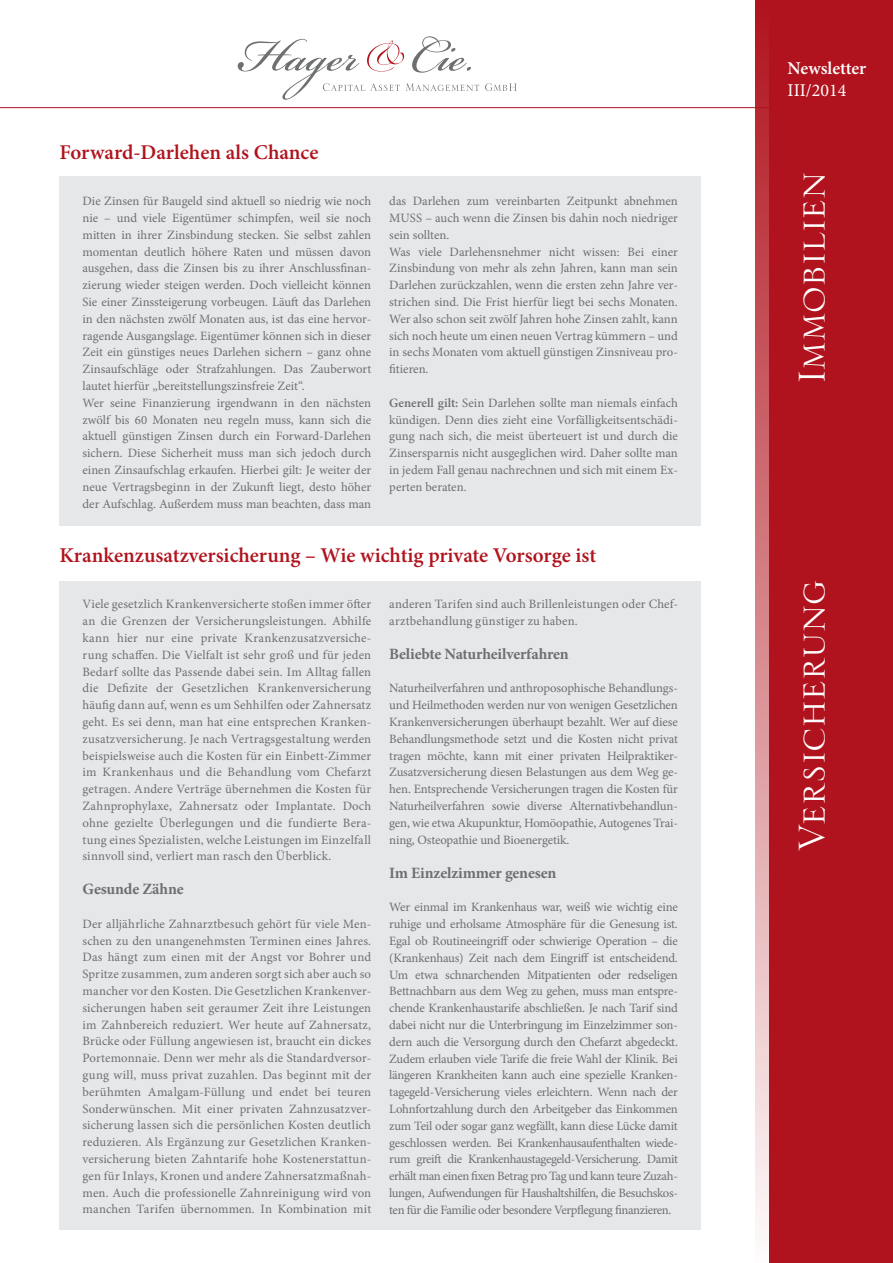
<style>
.page{position:relative;width:893px;height:1263px;background:#fff}
.page>*{position:absolute;margin:0;border:0;box-sizing:border-box;transform-origin:0 0}
.t1{font:49.5px "Serlio LH";color:#fff}
.t2{font:600 21px "Minion Pro";color:#b0131d}
.t3{font:600 18px "Minion Pro";letter-spacing:-.005em;color:#fff}
.t4{font:18px "Minion Pro";color:#fff}
.t5{font:700 15.75px "Minion Pro";letter-spacing:-.01em;color:#6d6f71}
.t6{font:12.75px/16.8px "Minion Pro";color:#6d6f71;text-align:justify}
.s1{font-weight:600}
</style>
<div class="page">
<hr style="left:0;top:107px;width:893px;height:1px;background:#b0131d">
<div style="left:770px;top:0;width:123px;height:1263px;background:#b0131d"></div>
<svg style="left:755px;top:0;width:15px;height:1263px;background:#d47f85"></svg>
<div style="left:60px;top:176px;width:641px;height:349px;background:#e6e7e9"></div>
<div style="left:60px;top:581px;width:641px;height:649px;background:#e6e7e9"></div>
<svg style="left:238px;top:36px;width:241px;height:64px"></svg>
<svg style="left:485px;top:83px;width:32px;height:8px"></svg>
<p class="t2" style="left:60px;top:138px;width:261px">Forward-Darlehen als Chance</p>
<p class="t6" style="left:83px;top:193px;width:290px">Die Zinsen für Baugeld sind aktuell so niedrig wie noch nie – und viele Eigentümer schimpfen, weil sie noch mitten in ihrer Zinsbindung stecken. Sie selbst zahlen momentan deutlich höhere Raten und müssen davon ausgehen, dass die Zinsen bis zu ihrer Anschlussfinan&shy;zierung wieder steigen werden. Doch vielleicht können Sie einer Zinssteigerung vorbeugen. Läuft das Darlehen in den nächsten zwölf Monaten aus, ist das eine hervor&shy;ragende Ausgangslage. Eigentümer können sich in dieser Zeit ein günstiges neues Darlehen sichern – ganz ohne Zinsaufschläge oder Strafzahlungen. Das Zauberwort lautet hierfür „bereitstellungszinsfreie Zeit“.</p>
<p class="t6" style="left:83px;top:394px;width:290px">Wer seine Finanzierung irgendwann in den nächsten zwölf bis 60 Monaten neu regeln muss, kann sich die aktuell günstigen Zinsen durch ein Forward-Darlehen sichern. Diese Sicherheit muss man sich jedoch durch einen Zinsaufschlag erkaufen. Hierbei gilt: Je weiter der neue Vertragsbeginn in der Zukunft liegt, desto höher der Aufschlag. Außerdem muss man beachten, dass man</p>
<p class="t6" style="left:389px;top:193px;width:290px">das Darlehen zum vereinbarten Zeitpunkt abnehmen MUSS – auch wenn die Zinsen bis dahin noch niedriger sein sollten.</p>
<p class="t6" style="left:389px;top:243px;width:290px">Was viele Darlehensnehmer nicht wissen: Bei einer Zinsbindung von mehr als zehn Jahren, kann man sein Darlehen zurückzahlen, wenn die ersten zehn Jahre ver&shy;strichen sind. Die Frist hierfür liegt bei sechs Monaten.<br>Wer also schon seit zwölf Jahren hohe Zinsen zahlt, kann sich noch heute um einen neuen Vertrag kümmern – und in sechs Monaten vom aktuell günstigen Zinsniveau pro&shy;fitieren.</p>
<p class="t6" style="left:389px;top:394px;width:290px"><span class="s1">Generell gilt:</span> Sein Darlehen sollte man niemals einfach kündigen. Denn dies zieht eine Vorfälligkeitsentschädi&shy;gung nach sich, die meist überteuert ist und durch die Zinsersparnis nicht ausgeglichen wird. Daher sollte man in jedem Fall genau nachrechnen und sich mit einem Ex&shy;perten beraten.</p>
<p class="t2" style="left:60px;top:541px;width:538px">Krankenzusatzversicherung – Wie wichtig private Vorsorge ist</p>
<p class="t6" style="left:83px;top:596px;width:290px">Viele gesetzlich Krankenversicherte stoßen immer öfter an die Grenzen der Versicherungsleistungen. Abhilfe kann hier nur eine private Krankenzusatzversiche&shy;rung schaffen. Die Vielfalt ist sehr groß und für jeden Bedarf sollte das Passende dabei sein. Im Alltag fallen die Defizite der Gesetzlichen Krankenversicherung häufig dann auf, wenn es um Sehhilfen oder Zahnersatz geht. Es sei denn, man hat eine entsprechen Kranken&shy;zusatzversicherung. Je nach Vertragsgestaltung werden beispielsweise auch die Kosten für ein Einbett-Zimmer im Krankenhaus und die Behandlung vom Chefarzt getragen. Andere Verträge übernehmen die Kosten für Zahnprophylaxe, Zahnersatz oder Implantate. Doch ohne gezielte Überlegungen und die fundierte Bera&shy;tung eines Spezialisten, welche Leistungen im Einzelfall sinnvoll sind, verliert man rasch den Überblick.</p>
<p class="t5" style="left:83px;top:878px;width:103px">Gesunde Zähne</p>
<p class="t6" style="left:83px;top:915px;width:290px">Der alljährliche Zahnarztbesuch gehört für viele Men&shy;schen zu den unangenehmsten Terminen eines Jahres.<br>Das hängt zum einen mit der Angst vor Bohrer und Spritze zusammen, zum anderen sorgt sich aber auch so mancher vor den Kosten. Die Gesetzlichen Krankenver&shy;sicherungen haben seit geraumer Zeit ihre Leistungen im Zahnbereich reduziert. Wer heute auf Zahnersatz, Brücke oder Füllung angewiesen ist, braucht ein dickes Portemonnaie. Denn wer mehr als die Standardversor&shy;gung will, muss privat zuzahlen. Das beginnt mit der berühmten Amalgam-Füllung und endet bei teuren Sonderwünschen. Mit einer privaten Zahnzusatzver&shy;sicherung lassen sich die persönlichen Kosten deutlich reduzieren. Als Ergänzung zur Gesetzlichen Kranken&shy;versicherung bieten Zahntarife hohe Kostenerstattun&shy;gen für Inlays, Kronen und andere Zahnersatzmaßnah&shy;men. Auch die professionelle Zahnreinigung wird von manchen Tarifen übernommen. In Kombination mit</p>
<p class="t6" style="left:389px;top:596px;width:290px">anderen Tarifen sind auch Brillenleistungen oder Chef&shy;arztbehandlung günstiger zu haben.</p>
<p class="t5" style="left:389px;top:643px;width:181px">Beliebte Naturheilverfahren</p>
<p class="t6" style="left:389px;top:680px;width:290px">Naturheilverfahren und anthroposophische Behandlungs&shy;und Heilmethoden werden nur von wenigen Gesetzlichen Krankenversicherungen überhaupt bezahlt. Wer auf diese Behandlungsmethode setzt und die Kosten nicht privat tragen möchte, kann mit einer privaten Heilpraktiker-Zusatzversicherung diesen Belastungen aus dem Weg ge&shy;hen. Entsprechende Versicherungen tragen die Kosten für Naturheilverfahren sowie diverse Alternativbehandlun&shy;gen, wie etwa Akupunktur, Homöopathie, Autogenes Trai&shy;ning, Osteopathie und Bioenergetik.</p>
<p class="t5" style="left:389px;top:862px;width:169px">Im Einzelzimmer genesen</p>
<p class="t6" style="left:389px;top:899px;width:290px">Wer einmal im Krankenhaus war, weiß wie wichtig eine ruhige und erholsame Atmosphäre für die Genesung ist.<br>Egal ob Routineeingriff oder schwierige Operation – die (Krankenhaus) Zeit nach dem Eingriff ist entscheidend.<br>Um etwa schnarchenden Mitpatienten oder redseligen Bettnachbarn aus dem Weg zu gehen, muss man entspre&shy;chende Krankenhaustarife abschließen. Je nach Tarif sind dabei nicht nur die Unterbringung im Einzelzimmer son&shy;dern auch die Versorgung durch den Chefarzt abgedeckt.<br>Zudem erlauben viele Tarife die freie Wahl der Klinik. Bei längeren Krankheiten kann auch eine spezielle Kranken&shy;tagegeld-Versicherung vieles erleichtern. Wenn nach der Lohnfortzahlung durch den Arbeitgeber das Einkommen zum Teil oder sogar ganz wegfällt, kann diese Lücke damit geschlossen werden. Bei Krankenhausaufenthalten wiede&shy;rum greift die Krankenhaustagegeld-Versicherung. Damit erhält man einen fixen Betrag pro Tag und kann teure Zuzah&shy;lungen, Aufwendungen für Haushaltshilfen, die Besuchskos&shy;ten für die Familie oder besondere Verpflegung finanzieren.</p>
<p class="t3" style="left:787px;top:55px;width:80px">Newsletter</p>
<p class="t4" style="left:787px;top:78px;width:60px">III/2014</p>
<p class="t1" style="left:787px;top:384px;width:214px;rotate:-90deg">Immobilien</p>
<p class="t1" style="left:787px;top:850px;width:273px;rotate:-90deg">Versicherung</p>
</div>
